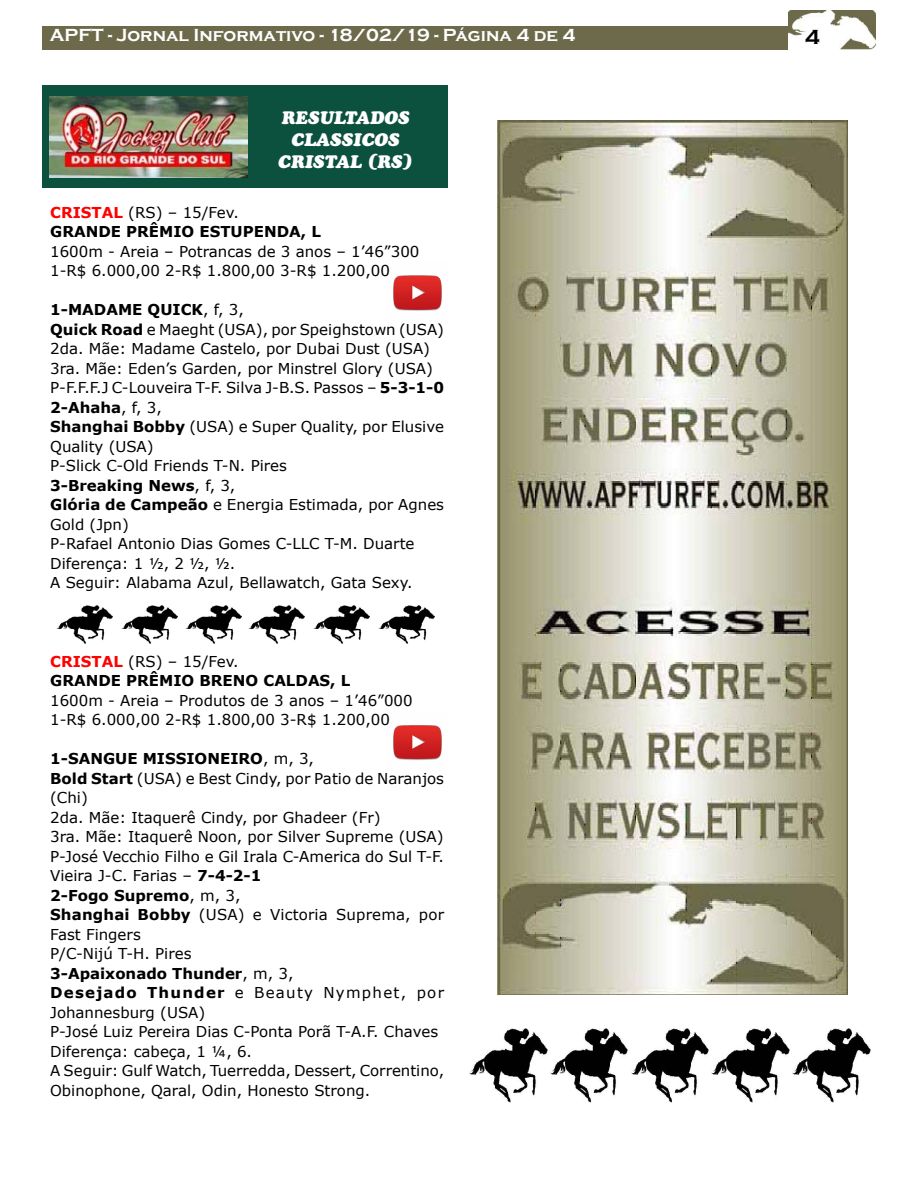
<style>
.page{position:relative;width:918px;height:1188px;background:#fff}
.page>*{position:absolute;margin:0;border:0;box-sizing:border-box;transform-origin:0 0}
.t1{font:700 21px "Copperplate Gothic";color:#000}
.t2{font:700 18px "Copperplate Gothic";color:#fff}
.t3{font:italic 18px/21.6px "Cooper Black Std";color:#fff;text-align:center}
.t4{font:15px/19.5px "Verdana";color:#000}
.t5{font:700 15px/19.5px "Verdana";color:#000}
.s1{color:#f00}
.s2{font-weight:400}
.s3{font-weight:700}
</style>
<div class="page">
<div style="left:43px;top:85px;width:405px;height:103px;background:#0c503e"></div>
<img style="left:50px;top:97px;width:198px;height:80px">
<img style="left:470px;top:1028px;width:77px;height:75px">
<img style="left:550px;top:1028px;width:78px;height:75px">
<img style="left:631px;top:1028px;width:78px;height:75px">
<img style="left:712px;top:1028px;width:77px;height:75px">
<img style="left:793px;top:1028px;width:77px;height:75px">
<img style="left:498px;top:120px;width:349px;height:875px">
<img style="left:57px;top:606px;width:56px;height:38px">
<img style="left:121px;top:606px;width:57px;height:38px">
<img style="left:185px;top:606px;width:56px;height:38px">
<img style="left:249px;top:606px;width:56px;height:38px">
<img style="left:313px;top:606px;width:57px;height:38px">
<img style="left:378px;top:606px;width:56px;height:38px">
<div style="left:43px;top:26px;width:746px;height:24px;background:#6c6a4a"></div>
<img style="left:789px;top:11px;width:87px;height:39px">
<img style="left:393px;top:275px;width:49px;height:36px">
<img style="left:393px;top:725px;width:49px;height:35px">
<p class="t2" style="left:50px;top:25px;width:527px">APFT - Jornal Informativo - 18/02/19 - Página 4 de 4</p>
<h1 class="t1" style="left:805px;top:25px;width:16px">4</h1>
<p class="t3" style="left:278px;top:107px;width:136px">RESULTADOS<br>CLASSICOS<br>CRISTAL (RS)</p>
<p class="t5" style="left:50px;top:202px;width:272px"><span class="s1">CRISTAL</span> <span class="s2">(RS) – 15/Fev.<br></span>GRANDE PRÊMIO ESTUPENDA, L</p>
<p class="t4" style="left:50px;top:242px;width:371px">1600m - Areia – Potrancas de 3 anos – 1’46”300<br>1-R$ 6.000,00 2-R$ 1.800,00 3-R$ 1.200,00</p>
<p class="t4" style="left:50px;top:300px;width:395px"><span class="s3">1-MADAME QUICK</span>, f, 3,<br><span class="s3">Quick Road</span> e Maeght (USA), por Speighstown (USA)<br>2da. Mãe: Madame Castelo, por Dubai Dust (USA)<br>3ra. Mãe: Eden’s Garden, por Minstrel Glory (USA)<br>P-F.F.F.J C-Louveira T-F. Silva J-B.S. Passos – <span class="s3">5-3-1-0<br>2-Ahaha</span>, f, 3,<br><span class="s3">Shanghai Bobby</span> (USA) e Super Quality, por Elusive Quality (USA)<br>P-Slick C-Old Friends T-N. Pires<br><span class="s3">3-Breaking News</span>, f, 3,<br><span class="s3">Glória de Campeão</span> e Energia Estimada, por Agnes Gold (Jpn)<br>P-Rafael Antonio Dias Gomes C-LLC T-M. Duarte Diferença: 1 ½, 2 ½, ½.<br>A Seguir: Alabama Azul, Bellawatch, Gata Sexy.</p>
<p class="t5" style="left:50px;top:651px;width:302px"><span class="s1">CRISTAL</span> <span class="s2">(RS) – 15/Fev.<br></span>GRANDE PRÊMIO BRENO CALDAS, L</p>
<p class="t4" style="left:50px;top:691px;width:364px">1600m - Areia – Produtos de 3 anos – 1’46”000<br>1-R$ 6.000,00 2-R$ 1.800,00 3-R$ 1.200,00</p>
<p class="t4" style="left:50px;top:749px;width:396px"><span class="s3">1-SANGUE MISSIONEIRO</span>, m, 3,<br><span class="s3">Bold Start</span> (USA) e Best Cindy, por Patio de Naranjos (Chi)<br>2da. Mãe: Itaquerê Cindy, por Ghadeer (Fr)<br>3ra. Mãe: Itaquerê Noon, por Silver Supreme (USA)<br>P-José Vecchio Filho e Gil Irala C-America do Sul T-F.<br>Vieira J-C. Farias – <span class="s3">7-4-2-1<br>2-Fogo Supremo</span>, m, 3,<br><span class="s3">Shanghai Bobby</span> (USA) e Victoria Suprema, por Fast Fingers<br>P/C-Nijú T-H. Pires<br><span class="s3">3-Apaixonado Thunder</span>, m, 3,<br><span class="s3">Desejado Thunder</span> e Beauty Nymphet, por Johannesburg (USA)<br>P-José Luiz Pereira Dias C-Ponta Porã T-A.F. Chaves Diferença: cabeça, 1 ¼, 6.<br>A Seguir: Gulf Watch, Tuerredda, Dessert, Correntino, Obinophone, Qaral, Odin, Honesto Strong.</p>
</div>
